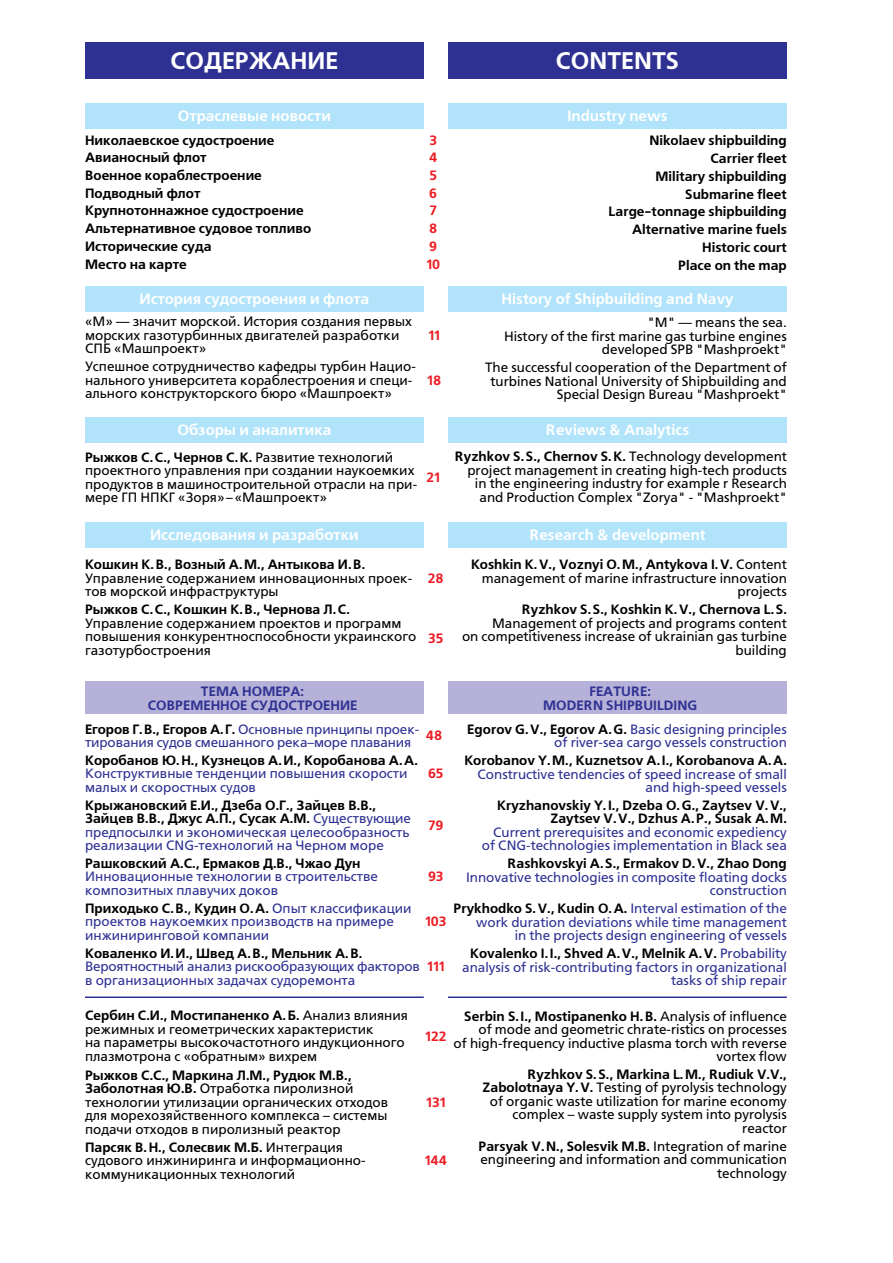
<style>
.page{position:relative;width:893px;height:1263px;background:#fff}
.page>*{position:absolute;margin:0;border:0;box-sizing:border-box;transform-origin:0 0}
.t1{font:700 24px "Free Set C";color:#fff}
.t2{font:700 15px "Free Set C";color:#fff}
.t3{font:13.5px/13.5px "Free Set C";color:#000;text-align:right}
.t4{font:13.5px/13.5px "Free Set C";color:#2e3192;text-align:right}
.t5{font:700 13.5px/17.7px "Free Set C";color:#000;text-align:right}
.t6{font:700 13.5px/13.5px "Free Set C";color:#2e3192;text-align:center}
.t7{font:700 13.5px "Free Set C";color:#ed1c24}
.s1{font-weight:700}
.s2{font-weight:700;color:#000}
.s3{color:#000}
</style>
<div class="page">
<div style="left:448px;top:103px;width:339px;height:25px;background:#b1e3fa"></div>
<div style="left:448px;top:43px;width:339px;height:36px;background:#2e3192"></div>
<div style="left:448px;top:286px;width:339px;height:25px;background:#b1e3fa"></div>
<div style="left:448px;top:417px;width:339px;height:25px;background:#b1e3fa"></div>
<div style="left:448px;top:681px;width:339px;height:33px;background:#b5b1d8"></div>
<div style="left:448px;top:522px;width:339px;height:25px;background:#b1e3fa"></div>
<div style="left:85px;top:681px;width:339px;height:33px;background:#b5b1d8"></div>
<div style="left:85px;top:522px;width:339px;height:25px;background:#b1e3fa"></div>
<div style="left:85px;top:417px;width:339px;height:25px;background:#b1e3fa"></div>
<div style="left:85px;top:286px;width:339px;height:25px;background:#b1e3fa"></div>
<div style="left:85px;top:103px;width:339px;height:25px;background:#b1e3fa"></div>
<div style="left:85px;top:43px;width:339px;height:36px;background:#2e3192"></div>
<hr style="left:448px;top:996px;width:339px;height:2px;background:#2e3192">
<hr style="left:85px;top:996px;width:339px;height:2px;background:#2e3192">
<h1 class="t1" style="left:171px;top:48px;width:169px">СОДЕРЖАНИЕ</h1>
<p class="t2" style="left:178px;top:108px;width:155px">Отраслевые новости</p>
<p class="t5" style="left:85px;top:131px;width:191px">Николаевское судостроение</p>
<p class="t7" style="left:429px;top:132px;width:9px">3</p>
<p class="t5" style="left:85px;top:149px;width:123px">Авианосный флот</p>
<p class="t7" style="left:429px;top:150px;width:10px">4</p>
<p class="t5" style="left:85px;top:167px;width:178px">Военное кораблестроение</p>
<p class="t7" style="left:429px;top:168px;width:9px">5</p>
<p class="t5" style="left:85px;top:185px;width:117px">Подводный флот</p>
<p class="t7" style="left:429px;top:185px;width:9px">6</p>
<p class="t5" style="left:85px;top:202px;width:220px">Крупнотоннажное судостроение</p>
<p class="t7" style="left:430px;top:203px;width:8px">7</p>
<p class="t5" style="left:85px;top:220px;width:228px">Альтернативное судовое топливо</p>
<p class="t7" style="left:429px;top:221px;width:10px">8</p>
<p class="t5" style="left:85px;top:238px;width:128px">Исторические суда</p>
<p class="t7" style="left:429px;top:239px;width:9px">9</p>
<p class="t5" style="left:85px;top:256px;width:103px">Место на карте</p>
<p class="t7" style="left:426px;top:256px;width:15px">10</p>
<p class="t2" style="left:140px;top:291px;width:231px">История судостроения и флота</p>
<p class="t3" style="left:85px;top:315px;width:328px;text-align:left">«М» — значит морской. История создания первых морских газотурбинных двигателей разработки<br>СП Б «Машпроект»</p>
<p class="t3" style="left:85px;top:360px;width:332px;text-align:left">Успешное сотрудничество кафедры турбин Н ацио&shy;нального университета кораблестроения и специ&shy;ального конструкторского бюро «Машпроект»</p>
<p class="t2" style="left:177px;top:422px;width:156px">Обзоры и аналитика</p>
<p class="t3" style="left:85px;top:450px;width:334px;text-align:left"><span class="s1">Рыжков С.С., Чернов С.К.</span> Развитие технологий проектного управления при создании наукоемких продуктов в машиностроительной отрасли на при&shy;мере гп нпкг «Зоря»–«Машпроект»</p>
<p class="t7" style="left:428px;top:327px;width:13px">11</p>
<p class="t7" style="left:427px;top:372px;width:15px">18</p>
<p class="t7" style="left:426px;top:469px;width:15px">21</p>
<h1 class="t1" style="left:556px;top:48px;width:125px">CONTENTS</h1>
<p class="t2" style="left:567px;top:108px;width:102px">Industry news</p>
<p class="t5" style="left:609px;top:132px;width:180px">Nikolaev shipbuilding<br>Carrier fleet<br>Military shipbuilding<br>Submarine fleet<br>Large-tonnage shipbuilding<br>Alternative marine fuels<br>Historic court<br>Place on the map</p>
<p class="t2" style="left:501px;top:291px;width:233px">History of Shipbuilding and Navy</p>
<p class="t3" style="left:504px;top:316px;width:284px">"M" — means the sea.<br>History of the first marine gas turbine engines developed SPB "Mashproekt"</p>
<p class="t3" style="left:485px;top:361px;width:303px">The successful cooperation of the Department of turbines National University of Shipbuilding and<br>Special Design Bureau "Mashproekt"</p>
<p class="t2" style="left:546px;top:422px;width:145px">Reviews &amp; Analytics</p>
<p class="t3" style="left:455px;top:450px;width:334px"><span class="s1">Ryzhkov S.S., Chernov S.K.</span> Technology development project management in creating high-tech products in the engineering industry for example r Research and Production Complex "Zorya" - "Mashproekt"</p>
<p class="t2" style="left:150px;top:527px;width:210px">Исследования и разработки</p>
<p class="t2" style="left:529px;top:527px;width:178px">Research &amp; development</p>
<p class="t5" style="left:85px;top:556px;width:282px">Кошкин К.В., Возный А.М., Антыкова И.В.</p>
<p class="t3" style="left:85px;top:571px;width:329px;text-align:left">Управление содержанием инновационных проек&shy;тов морской инфраструктуры</p>
<p class="t7" style="left:428px;top:570px;width:17px">28</p>
<p class="t5" style="left:85px;top:601px;width:266px">Рыжков С.С., Кошкин К.В., Чернова Л.С.</p>
<p class="t3" style="left:85px;top:616px;width:333px;text-align:left">Управление содержанием проектов и программ повышения конкурентноспособности украинского газотурбостроения</p>
<p class="t3" style="left:471px;top:558px;width:317px"><span class="s1">Koshkin K.V., Voznyi O.M., Antykova I.V.</span> Content management of marine infrastructure innovation projects</p>
<p class="t5" style="left:522px;top:601px;width:267px">Ryzhkov S.S., Koshkin K.V., Chernova L.S.</p>
<p class="t3" style="left:462px;top:616px;width:326px">Management of projects and programs content<br>on competitiveness increase of ukrainian gas turbine building</p>
<p class="t6" style="left:543px;top:685px;width:156px">FEATURE:<br>MODERN SHIPBUILDING</p>
<p class="t4" style="left:467px;top:722px;width:321px"><span class="s2">Egorov G.V., Egorov A.G.</span> Basic designing principles of river-sea cargo vessels construction</p>
<p class="t5" style="left:464px;top:752px;width:324px">Korobanov Y.M., Kuznetsov A.I., Korobanova A.A.</p>
<p class="t4" style="left:477px;top:767px;width:311px">Constructive tendencies of speed increase of small and high-speed vessels</p>
<p class="t5" style="left:497px;top:799px;width:291px;line-height:13.5px">Kryzhanovskiy Y.I., Dzeba O.G., Zaytsev V.V.,<br>Zaytsev V.V., Dzhus A.P., Susak A.M.</p>
<p class="t4" style="left:482px;top:826px;width:306px">Current prerequisites and economic expediency of cng-technologies implementation in Black sea</p>
<p class="t5" style="left:507px;top:855px;width:281px">Rashkovskyi A.S., Ermakov D.V., Zhao Dong</p>
<p class="t4" style="left:466px;top:870px;width:322px">Innovative technologies in composite floating docks construction</p>
<p class="t4" style="left:454px;top:902px;width:335px"><span class="s2">Prykhodko S.V., Kudin O.A.</span> Interval estimation of the work duration deviations while time management<br>in the projects design engineering of vessels</p>
<p class="t4" style="left:462px;top:947px;width:326px"><span class="s2">Kovalenko I.I., Shved A.V., Melnik A.V.</span> Probability analysis of risk-contributing factors in organizational tasks of ship repair</p>
<p class="t3" style="left:454px;top:1009px;width:335px"><span class="s1">Serbin S.I., Mostipanenko H.B.</span> Analysis of influence of mode and geometric chrate-ristics on processes<br>of high-frequency inductive plasma torch with reverse vortex flow</p>
<p class="t3" style="left:483px;top:1068px;width:306px"><span class="s1">Ryzhkov S.S., Markina L.M., Rudiuk V.V., Zabolotnaya Y.V.</span> Testing of pyrolysis technology of organic waste utilization for marine economy complex – waste supply system into pyrolysis reactor</p>
<p class="t3" style="left:478px;top:1140px;width:310px"><span class="s1">Parsyak V.N., Solesvik M.B.</span> Integration of marine engineering and information and communication technology</p>
<p class="t7" style="left:428px;top:631px;width:17px">35</p>
<p class="t6" style="left:148px;top:685px;width:211px">ТЕМА НОМЕРА:<br>СОВРЕМЕННОЕ СУДОСТРОЕНИЕ</p>
<p class="t4" style="left:85px;top:722px;width:336px;text-align:left"><span class="s2">Егоров Г.В., Егоров А.Г.</span> Основные принципы проек&shy;тирования судов смешанного река–море плавания</p>
<p class="t7" style="left:426px;top:728px;width:18px">48</p>
<p class="t5" style="left:85px;top:752px;width:334px">Коробанов Ю.Н., Кузнецов А.И., Коробанова А.А.</p>
<p class="t4" style="left:85px;top:767px;width:324px;text-align:left">Конструктивные тенденции повышения скорости малых и скоростных судов</p>
<p class="t7" style="left:428px;top:766px;width:17px">65</p>
<p class="t4" style="left:85px;top:798px;width:328px;text-align:left"><span class="s2">Крыжановский Е.И., Дзеба О.Г., Зайцев В.В., Зайцев В.В., Джус А.П., Сусак А.М.</span> Существующие предпосылки и экономическая целесообразность реализации cng-технологий на Черном море</p>
<p class="t7" style="left:428px;top:817px;width:16px">79</p>
<p class="t5" style="left:85px;top:855px;width:277px">Рашковский А.С., Ермаков Д.В., Чжао Дун</p>
<p class="t4" style="left:85px;top:870px;width:294px;text-align:left">Инновационные технологии в строительстве композитных плавучих доков</p>
<p class="t7" style="left:428px;top:869px;width:17px">93</p>
<p class="t4" style="left:85px;top:901px;width:328px;text-align:left"><span class="s2">Приходько С.В.</span><span class="s3">,</span> <span class="s2">Кудин О.А.</span> Опыт классификации проектов наукоемких производств на примере инжиниринговой компании</p>
<p class="t7" style="left:425px;top:914px;width:23px">103</p>
<p class="t5" style="left:85px;top:945px;width:279px">Коваленко И.И., Швед А.В., Мельник А.В.</p>
<p class="t4" style="left:85px;top:960px;width:336px;text-align:left">Вероятностный анализ рискообразующих факторов в организационных задачах судоремонта</p>
<p class="t7" style="left:427px;top:959px;width:19px">111</p>
<p class="t3" style="left:85px;top:1009px;width:324px;text-align:left"><span class="s1">Сербин С.И., Мостипаненко А.Б.</span> Анализ влияния режимных и геометрических характеристик<br>на параметры высокочастотного индукционного плазмотрона с «обратным» вихрем</p>
<p class="t7" style="left:425px;top:1029px;width:23px">122</p>
<p class="t3" style="left:85px;top:1068px;width:305px;text-align:left"><span class="s1">Рыжков С.С., Маркина Л.М., Рудюк М.В., Заболотная Ю.В.</span> Отработка пиролизной технологии утилизации органических отходов для морехозяйственного комплекса – системы подачи отходов в пиролизный реактор</p>
<p class="t7" style="left:426px;top:1094px;width:21px">131</p>
<p class="t3" style="left:85px;top:1140px;width:282px;text-align:left"><span class="s1">Парсяк В.Н., Солесвик М.Б.</span> Интеграция судового инжиниринга и информационно&shy;коммуникационных технологий</p>
<p class="t7" style="left:425px;top:1152px;width:24px">144</p>
</div>
